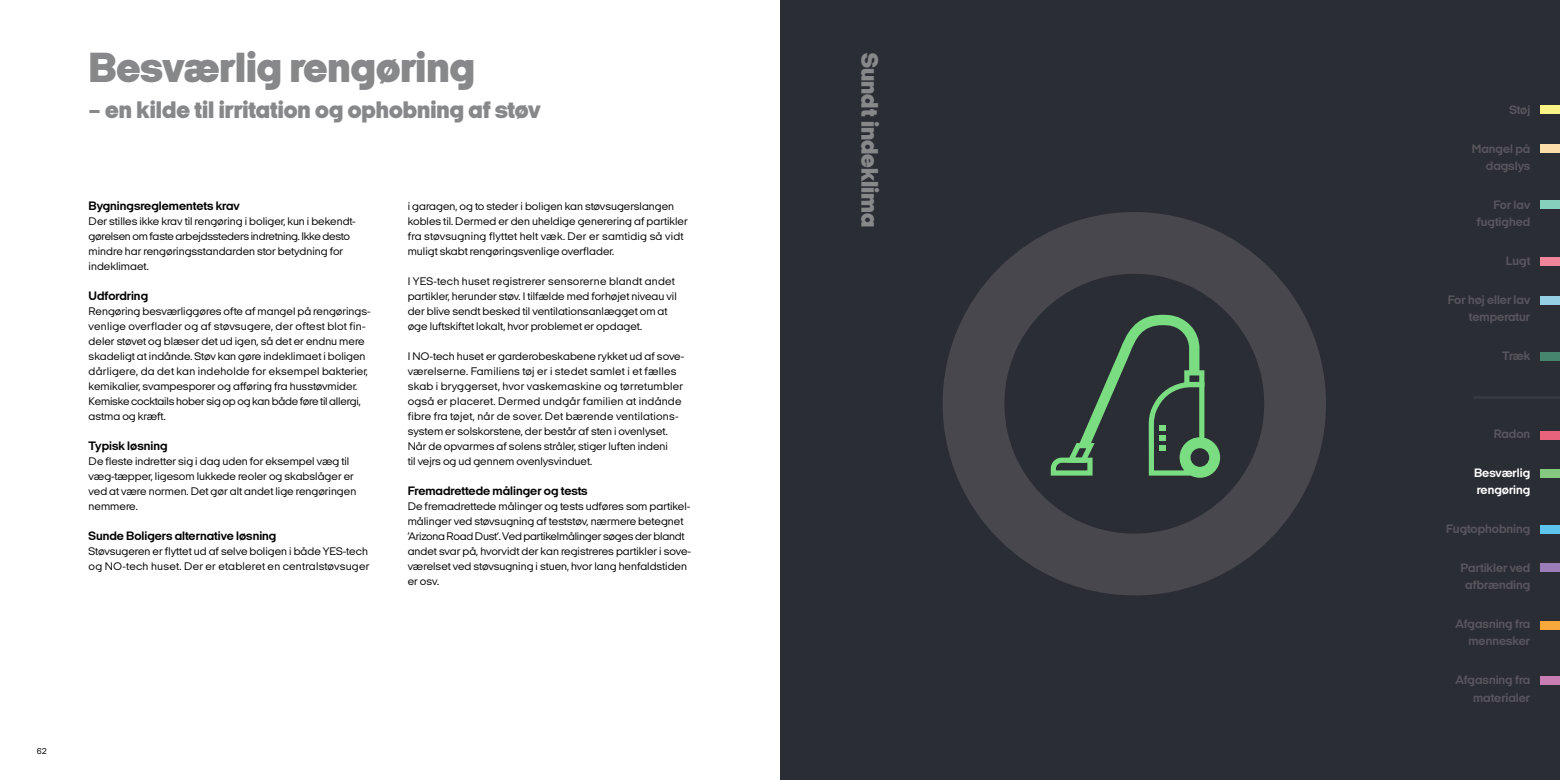
<style>
.page{position:relative;width:1560px;height:780px;background:#fff}
.page>*{position:absolute;margin:0;border:0;box-sizing:border-box;transform-origin:0 0}
.t1{font:900 43.12px "Italian Plate No Two Exp";color:#87888a}
.t2{font:900 24.5px "Italian Plate No Two Exp";color:#87888a}
.t3{font:700 12.5px/17.5px "Italian Plate No Two Exp";color:#58565c;text-align:right}
.t4{font:700 12.5px "Italian Plate No Two Exp";color:#000}
.t5{font:700 12.5px/17.5px "Italian Plate No Two Exp";color:#fff}
.t6{font:11.25px/15px "Italian Plate No Two Exp";color:#000}
.t7{font:8.75px "Italian Plate No Two Exp";color:#000}
</style>
<div class="page">
<div style="left:780px;top:0;width:779px;height:780px;background:#2b2d35"></div>
<div style="left:942px;top:212px;width:383px;height:383px;border:62px solid #48474d;border-radius:50%"></div>
<svg style="left:1050px;top:315px;width:169px;height:163px"></svg>
<div style="left:1540px;top:144px;width:19px;height:9px;background:#fddea8"></div>
<div style="left:1540px;top:200px;width:19px;height:9px;background:#87cfbd"></div>
<div style="left:1540px;top:258px;width:19px;height:8px;background:#ef849b"></div>
<div style="left:1540px;top:296px;width:19px;height:9px;background:#94d0e5"></div>
<div style="left:1540px;top:352px;width:19px;height:9px;background:#46856e"></div>
<div style="left:1540px;top:431px;width:19px;height:8px;background:#ea637d"></div>
<div style="left:1540px;top:469px;width:19px;height:8px;background:#85c87f"></div>
<div style="left:1540px;top:525px;width:19px;height:8px;background:#5dc4ed"></div>
<div style="left:1540px;top:563px;width:19px;height:9px;background:#9a7db9"></div>
<div style="left:1540px;top:676px;width:19px;height:8px;background:#c87db5"></div>
<div style="left:1540px;top:105px;width:19px;height:9px;background:#fef385"></div>
<hr style="left:1472px;top:396px;width:87px;height:3px;background:#393a40">
<div style="left:1540px;top:621px;width:19px;height:8px;background:#f8a93c"></div>
<h1 class="t1" style="left:89px;top:45px;width:387px">Besværlig rengøring</h1>
<h2 class="t2" style="left:882px;top:53px;width:176px;rotate:90deg">Sundt indeklima</h2>
<h2 class="t2" style="left:89px;top:96px;width:453px">– en kilde til irritation og ophobning af støv</h2>
<p class="t4" style="left:89px;top:199px;width:153px">Bygningsreglementets krav</p>
<p class="t6" style="left:89px;top:214px;width:269px">Der stilles ikke krav til rengøring i boliger, kun i bekendt&shy;gørelsen om faste arbejdssteders indretning. Ikke desto mindre har rengøringsstandarden stor betydning for indeklimaet.</p>
<p class="t4" style="left:89px;top:289px;width:61px">Udfordring</p>
<p class="t6" style="left:89px;top:304px;width:283px">Rengøring besværliggøres ofte af mangel på rengørings&shy;venlige overflader og af støvsugere, der oftest blot fin&shy;deler støvet og blæser det ud igen, så det er endnu mere skadeligt at indånde. Støv kan gøre indeklimaet i boligen dårligere, da det kan indeholde for eksempel bakterier, kemikalier, svampesporer og afføring fra husstøvmider.<br>Kemiske cocktails hober sig op og kan både føre til allergi, astma og kræft.</p>
<p class="t4" style="left:89px;top:439px;width:80px">Typisk løsning</p>
<p class="t6" style="left:89px;top:454px;width:269px">De fleste indretter sig i dag uden for eksempel væg til væg-tæpper, ligesom lukkede reoler og skabslåger er ved at være normen. Det gør alt andet lige rengøringen nemmere.</p>
<p class="t4" style="left:89px;top:529px;width:189px">Sunde Boligers alternative løsning</p>
<p class="t6" style="left:89px;top:544px;width:282px">Støvsugeren er flyttet ud af selve boligen i både YES-tech og NO-tech huset. Der er etableret en centralstøvsuger</p>
<p class="t6" style="left:407px;top:199px;width:281px">i garagen, og to steder i boligen kan støvsugerslangen kobles til. Dermed er den uheldige generering af partikler fra støvsugning flyttet helt væk. Der er samtidig så vidt muligt skabt rengøringsvenlige overflader.</p>
<p class="t6" style="left:407px;top:274px;width:270px">I YES-tech huset registrerer sensorerne blandt andet partikler, herunder støv. I tilfælde med forhøjet niveau vil der blive sendt besked til ventilationsanlægget om at øge luftskiftet lokalt, hvor problemet er opdaget.</p>
<p class="t6" style="left:407px;top:349px;width:278px">I NO-tech huset er garderobeskabene rykket ud af sove&shy;værelserne. Familiens tøj er i stedet samlet i et fælles skab i bryggerset, hvor vaskemaskine og tørretumbler også er placeret. Dermed undgår familien at indånde fibre fra tøjet, når de sover. Det bærende ventilations&shy;system er solskorstene, der består af sten i ovenlyset.<br>Når de opvarmes af solens stråler, stiger luften indeni<br>til vejrs og ud gennem ovenlysvinduet.</p>
<p class="t4" style="left:407px;top:484px;width:181px">Fremadrettede målinger og tests</p>
<p class="t6" style="left:407px;top:499px;width:285px">De fremadrettede målinger og tests udføres som partikel&shy;målinger ved støvsugning af teststøv, nærmere betegnet ’Arizona Road Dust’. Ved partikelmålinger søges der blandt andet svar på, hvorvidt der kan registreres partikler i sove&shy;værelset ved støvsugning i stuen, hvor lang henfaldstiden er osv.</p>
<p class="t7" style="left:37px;top:746px;width:12px">62</p>
<p class="t3" style="left:1509px;top:101px;width:22px">Støj</p>
<p class="t3" style="left:1471px;top:139px;width:60px">Mangel på dagslys</p>
<p class="t3" style="left:1476px;top:196px;width:55px">For lav fugtighed</p>
<p class="t3" style="left:1505px;top:252px;width:26px">Lugt</p>
<p class="t3" style="left:1447px;top:291px;width:84px">For høj eller lav temperatur</p>
<p class="t3" style="left:1501px;top:347px;width:30px">Træk</p>
<p class="t3" style="left:1493px;top:424px;width:38px">Radon</p>
<p class="t5" style="left:1473px;top:463px;width:58px">Besværlig rengøring</p>
<p class="t3" style="left:1445px;top:520px;width:86px">Fugtophobning</p>
<p class="t3" style="left:1460px;top:558px;width:71px;text-align:center">Partikler ved afbrænding</p>
<p class="t3" style="left:1455px;top:615px;width:76px">Afgasning fra mennesker</p>
<p class="t3" style="left:1455px;top:671px;width:76px">Afgasning fra materialer</p>
</div>
